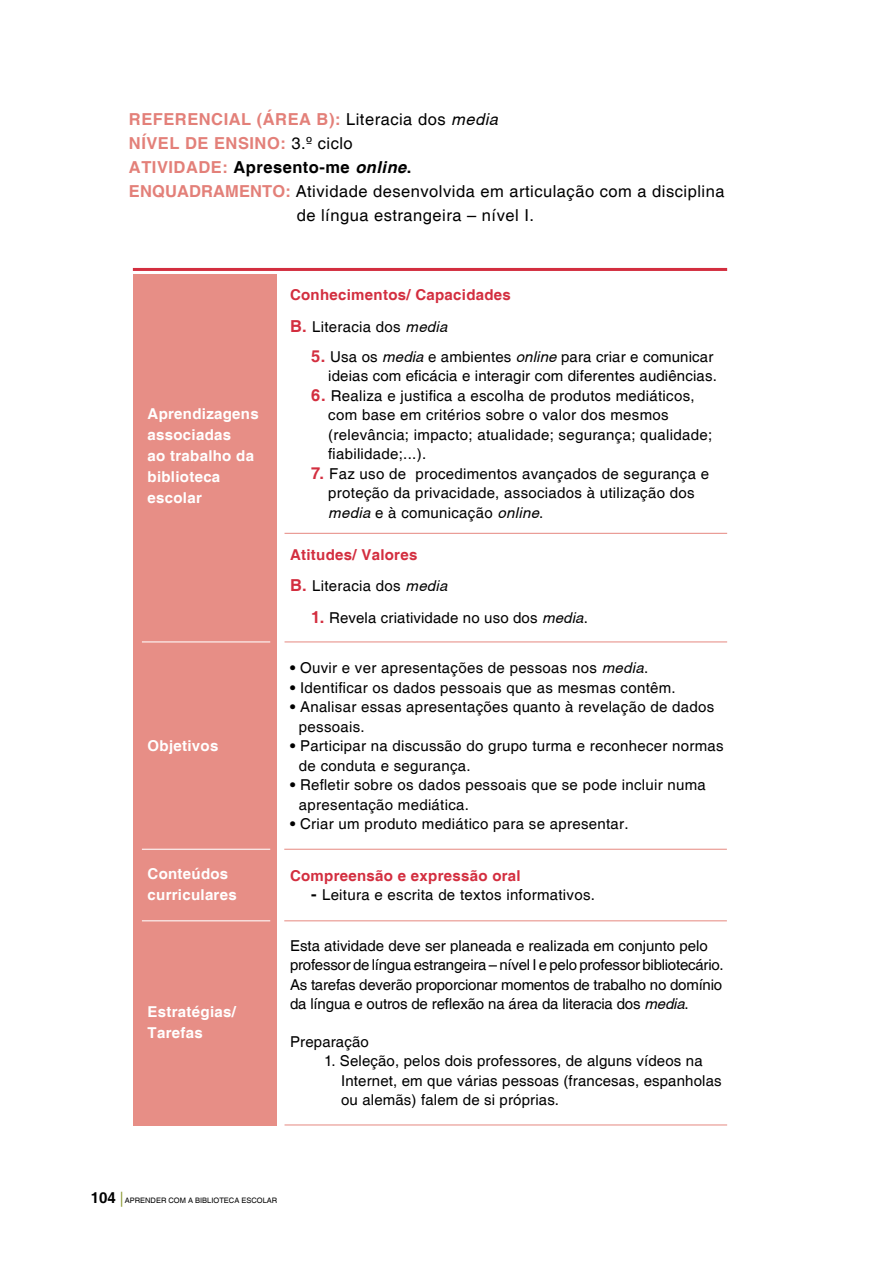
<style>
.page{position:relative;width:893px;height:1263px;background:#fff}
.page>*{position:absolute;margin:0;border:0;box-sizing:border-box;transform-origin:0 0}
.t1{font:16.5px "Helvetica";letter-spacing:.03em;color:#000}
.t2{font:700 16.5px "Helvetica";letter-spacing:.03em;color:#e38079}
.t3{font:700 16.5px "Helvetica";letter-spacing:.03em;color:#000}
.t4{font:15px/19.5px "Helvetica";letter-spacing:.02em;color:#000}
.t5{font:15px/19.5px "Helvetica";letter-spacing:-.015em;color:#000}
.t6{font:700 15px/31.5px "Helvetica";letter-spacing:.02em;color:#d32e3f}
.t7{font:700 15px/21px "Helvetica";letter-spacing:.02em;color:#fff}
.t8{font:7.5px "Helvetica";color:#000}
.s1{font-weight:400;color:#000}
.s2{font-weight:400;font-style:italic;color:#000}
.s3{color:#e38079}
.s4{font-style:italic}
.s5{font-weight:700;color:#e38079}
.s6{font-size:16.5px}
.s7{font-weight:700;font-size:16.5px;color:#d32e3f}
.s8{font-weight:700}
.s9{font-weight:700;font-size:16.5px}
.s10{font-weight:700;font-size:15px}
.s11{font-weight:700;font-size:15px;color:#87962b}
</style>
<div class="page">
<div style="left:133px;top:274px;width:144px;height:851px;background:#e78e86"></div>
<hr style="left:284px;top:849px;width:443px;height:1px;background:#e78e86">
<hr style="left:142px;top:849px;width:128px;height:1px;background:#fff">
<hr style="left:133px;top:268px;width:594px;height:3px;background:#d32e3f">
<hr style="left:285px;top:1124px;width:442px;height:1px;background:#e78e86">
<hr style="left:285px;top:533px;width:442px;height:1px;background:#e78e86">
<hr style="left:285px;top:641px;width:442px;height:1px;background:#e78e86">
<hr style="left:142px;top:641px;width:128px;height:1px;background:#fff">
<hr style="left:284px;top:920px;width:443px;height:1px;background:#e78e86">
<hr style="left:142px;top:920px;width:128px;height:1px;background:#fff">
<p class="t2" style="left:129px;top:110px;width:371px">REFERENCIAL (ÁREA B): <span class="s1">Literacia dos</span> <span class="s2">media</span></p>
<p class="t2" style="left:129px;top:133px;width:225px">NÍVEL DE ENSINO: <span class="s1">3.º ciclo</span></p>
<p class="t3" style="left:129px;top:157px;width:284px"><span class="s3">ATIVIDADE:</span> Apresento-me <span class="s4">online</span>.</p>
<p class="t1" style="left:129px;top:182px;width:597px"><span class="s5">ENQUADRAMENTO:</span> Atividade desenvolvida em articulação com a disciplina</p>
<p class="t1" style="left:297px;top:205px;width:239px">de língua estrangeira – nível I.</p>
<p class="t7" style="left:148px;top:404px;width:113px">Aprendizagens associadas<br>ao trabalho da biblioteca escolar</p>
<p class="t7" style="left:148px;top:736px;width:72px">Objetivos</p>
<p class="t6" style="left:290px;top:280px;width:222px">Conhecimentos/ Capacidades<br><span class="s6">B.</span> <span class="s1">Literacia dos</span> <span class="s2">media</span></p>
<p class="t4" style="left:311px;top:347px;width:407px;text-align:right"><span class="s7">5.</span> Usa os <span class="s4">media</span> e ambientes <span class="s4">online</span> para criar e comunicar ideias com eficácia e interagir com diferentes audiências.</p>
<p class="t4" style="left:328px;top:386px;width:385px;text-indent:-17px"><span class="s7">6.</span> Realiza e justifica a escolha de produtos mediáticos, com base em critérios sobre o valor dos mesmos (relevância; impacto; atualidade; segurança; qualidade; fiabilidade;...).</p>
<p class="t4" style="left:328px;top:464px;width:382px;text-indent:-17px"><span class="s7">7.</span> Faz uso de procedimentos avançados de segurança e proteção da privacidade, associados à utilização dos <span class="s4">media</span> e à comunicação <span class="s4">online</span>.</p>
<p class="t6" style="left:290px;top:539px;width:159px">Atitudes/ Valores<br><span class="s6">B.</span> <span class="s1">Literacia dos</span> <span class="s2">media</span></p>
<p class="t4" style="left:311px;top:608px;width:278px"><span class="s7">1.</span> Revela criatividade no uso dos <span class="s4">media</span>.</p>
<p class="t4" style="left:290px;top:658px;width:360px"><span class="s8">•</span> Ouvir e ver apresentações de pessoas nos <span class="s4">media</span>.</p>
<p class="t4" style="left:290px;top:678px;width:387px"><span class="s8">•</span> Identificar os dados pessoais que as mesmas contêm.</p>
<p class="t4" style="left:299px;top:697px;width:417px;text-indent:-9px"><span class="s8">•</span> Analisar essas apresentações quanto à revelação de dados pessoais.</p>
<p class="t4" style="left:299px;top:736px;width:426px;text-indent:-9px"><span class="s8">•</span> Participar na discussão do grupo turma e reconhecer normas de conduta e segurança.</p>
<p class="t4" style="left:299px;top:775px;width:408px;text-indent:-9px"><span class="s8">•</span> Refletir sobre os dados pessoais que se pode incluir numa apresentação mediática.</p>
<p class="t4" style="left:290px;top:814px;width:340px"><span class="s8">•</span> Criar um produto mediático para se apresentar.</p>
<p class="t7" style="left:148px;top:864px;width:91px">Conteúdos curriculares</p>
<p class="t6" style="left:290px;top:860px;width:232px">Compreensão e expressão oral</p>
<p class="t4" style="left:311px;top:886px;width:285px"><span class="s9">-</span> Leitura e escrita de textos informativos.</p>
<p class="t7" style="left:148px;top:1002px;width:90px">Estratégias/<br>Tarefas</p>
<p class="t5" style="left:290px;top:936px;width:435px">Esta atividade deve ser planeada e realizada em conjunto pelo professor de língua estrangeira – nível I e pelo professor bibliotecário.<br>As tarefas deverão proporcionar momentos de trabalho no domínio da língua e outros de reflexão na área da literacia dos <span class="s4">media</span>.</p>
<p class="t4" style="left:290px;top:1032px;width:80px">Preparação</p>
<p class="t4" style="left:341px;top:1051px;width:382px;text-indent:-17px">1. Seleção, pelos dois professores, de alguns vídeos na<br>Internet, em que várias pessoas (francesas, espanholas ou alemãs) falem de si próprias.</p>
<p class="t8" style="left:91px;top:1196px;width:188px"><span class="s10">104</span> <span class="s11">|</span> APRENDER COM A BIBLIOTECA ESCOLAR</p>
</div>
